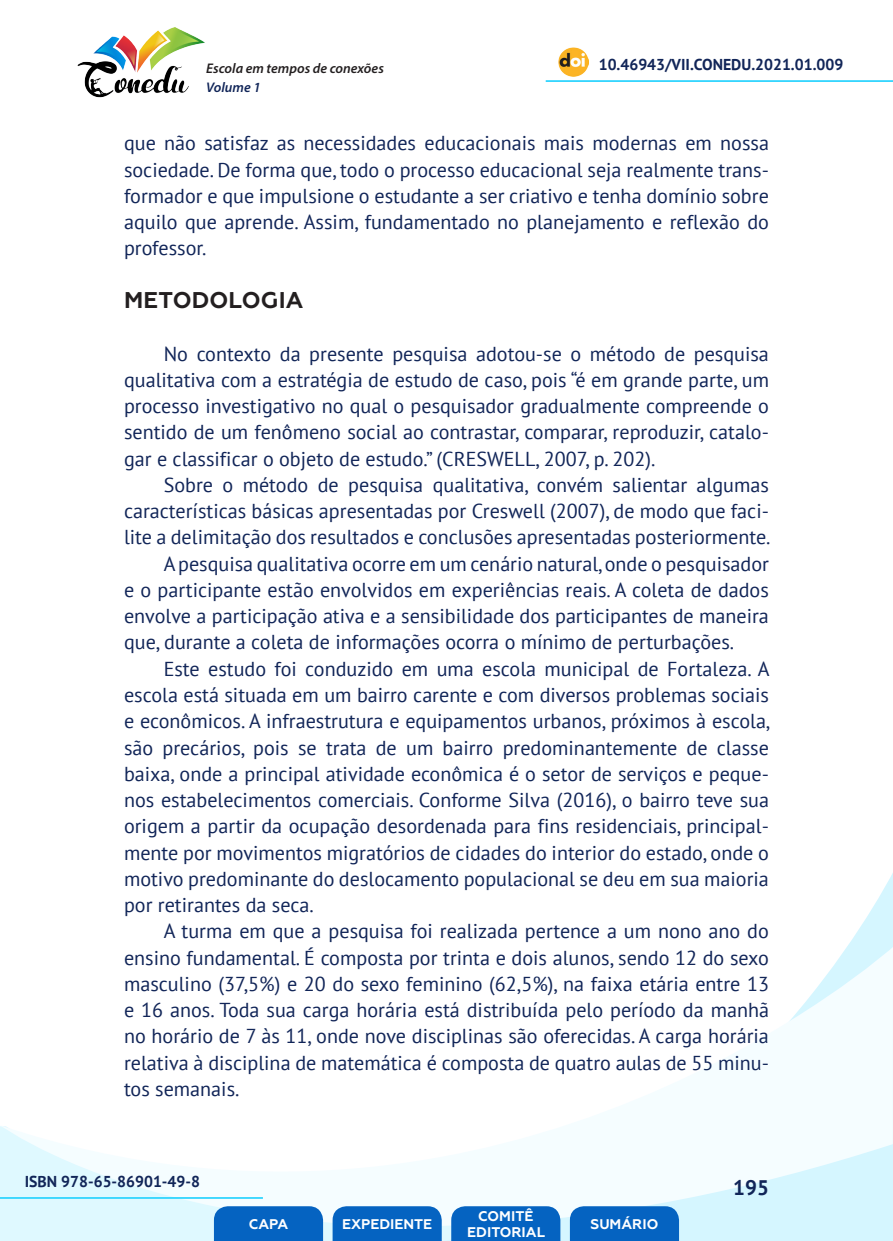
<style>
.page{position:relative;width:893px;height:1241px;background:#fff}
.page>*{position:absolute;margin:0;border:0;box-sizing:border-box;transform-origin:0 0}
._9_SUBTÍTULO_1{font:700 22.75px "Geometria";letter-spacing:.005em;color:#231f20}
.t1{font:700 21px "PT Sans";color:#112558}
._8_CORPO{font:20.12px/26.2px "PT Sans";color:#112558;text-align:justify}
.t2{font:700 15.75px "PT Sans";color:#112558}
.t3{font:700 14px/16.8px "Geometria";color:#fff;text-align:center}
.t4{font:italic 600 14px "Myriad Pro";color:#231f20}
.t5{font:italic 600 14px "Myriad Pro";color:#112558}
</style>
<div class="page">
<svg style="left:848px;top:873px;width:45px;height:73px"></svg>
<svg style="left:0;top:946px;width:893px;height:294px"></svg>
<hr style="left:0;top:1196px;width:263px;height:2px;background:#2dd4fe">
<hr style="left:546px;top:80px;width:347px;height:2px;background:#2dd4fe">
<img style="left:559px;top:47px;width:30px;height:30px">
<img style="left:77px;top:27px;width:128px;height:71px">
<svg style="left:214px;top:1205px;width:109px;height:35px;background:#126bc4"></svg>
<svg style="left:333px;top:1205px;width:109px;height:35px;background:#126bc4"></svg>
<svg style="left:451px;top:1205px;width:109px;height:35px;background:#126bc4"></svg>
<svg style="left:570px;top:1205px;width:109px;height:35px;background:#116bc4"></svg>
<p class="t4" style="left:206px;top:59px;width:179px">Escola em tempos de conexões</p>
<p class="t2" style="left:599px;top:54px;width:246px">10.46943/VII.CONEDU.2021.01.009</p>
<p class="t5" style="left:206px;top:78px;width:56px">Volume 1</p>
<p class="_8_CORPO" style="left:124px;top:130px;width:646px">que não satisfaz as necessidades educacionais mais modernas em nossa sociedade. De forma que, todo o processo educacional seja realmente trans&shy;formador e que impulsione o estudante a ser criativo e tenha domínio sobre aquilo que aprende. Assim, fundamentado no planejamento e reflexão do professor.</p>
<p class="_9_SUBTÍTULO_1" style="left:124px;top:286px;width:181px">METODOLOGIA</p>
<p class="_8_CORPO" style="left:124px;top:340px;width:646px;text-indent:40px">No contexto da presente pesquisa adotou-se o método de pesquisa qualitativa com a estratégia de estudo de caso, pois “é em grande parte, um processo investigativo no qual o pesquisador gradualmente compreende o sentido de um fenômeno social ao contrastar, comparar, reproduzir, catalo&shy;gar e classificar o objeto de estudo.” (CRESWELL, 2007, p. 202).</p>
<p class="_8_CORPO" style="left:124px;top:471px;width:648px;text-indent:40px">Sobre o método de pesquisa qualitativa, convém salientar algumas características básicas apresentadas por Creswell (2007), de modo que faci&shy;lite a delimitação dos resultados e conclusões apresentadas posteriormente.</p>
<p class="_8_CORPO" style="left:124px;top:550px;width:646px;text-indent:40px">A pesquisa qualitativa ocorre em um cenário natural, onde o pesquisador e o participante estão envolvidos em experiências reais. A coleta de dados envolve a participação ativa e a sensibilidade dos participantes de maneira que, durante a coleta de informações ocorra o mínimo de perturbações.</p>
<p class="_8_CORPO" style="left:124px;top:655px;width:648px;text-indent:40px">Este estudo foi conduzido em uma escola municipal de Fortaleza. A escola está situada em um bairro carente e com diversos problemas sociais e econômicos. A infraestrutura e equipamentos urbanos, próximos à escola, são precários, pois se trata de um bairro predominantemente de classe baixa, onde a principal atividade econômica é o setor de serviços e peque&shy;nos estabelecimentos comerciais. Conforme Silva (2016), o bairro teve sua origem a partir da ocupação desordenada para fins residenciais, principal&shy;mente por movimentos migratórios de cidades do interior do estado, onde o motivo predominante do deslocamento populacional se deu em sua maioria por retirantes da seca.</p>
<p class="_8_CORPO" style="left:124px;top:917px;width:646px;text-indent:40px">A turma em que a pesquisa foi realizada pertence a um nono ano do ensino fundamental. É composta por trinta e dois alunos, sendo 12 do sexo masculino (37,5%) e 20 do sexo feminino (62,5%), na faixa etária entre 13 e 16 anos. Toda sua carga horária está distribuída pelo período da manhã no horário de 7 às 11, onde nove disciplinas são oferecidas. A carga horária relativa à disciplina de matemática é composta de quatro aulas de 55 minu&shy;tos semanais.</p>
<p class="t2" style="left:25px;top:1170px;width:177px">ISBN 978-65-86901-49-8</p>
<p class="t3" style="left:249px;top:1215px;width:41px">CAPA</p>
<p class="t3" style="left:342px;top:1215px;width:92px">EXPEDIENTE</p>
<p class="t3" style="left:467px;top:1207px;width:79px">COMITÊ<br>EDITORIAL</p>
<p class="t3" style="left:590px;top:1215px;width:69px">SUMÁRIO</p>
<p class="t1" style="left:733px;top:1173px;width:37px">195</p>
</div>
